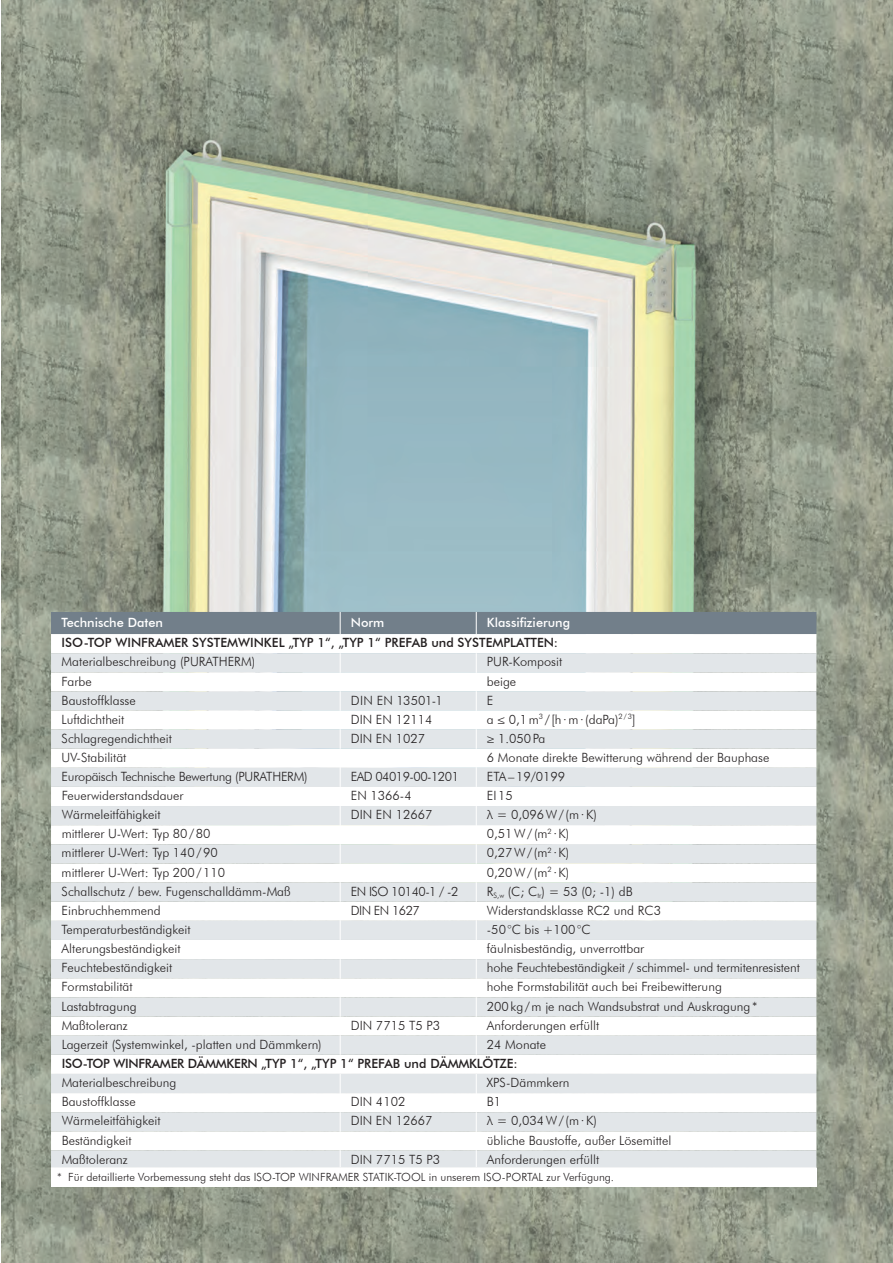
<style>
.page{position:relative;width:893px;height:1263px;background:#fff}
.page>*{position:absolute;margin:0;border:0;box-sizing:border-box;transform-origin:0 0}
.t1{font:300 12.75px "Futura BT";color:#231f20}
.t2{font:500 12.75px "Futura BT";color:#231f20}
.t3{font:500 12.75px "Futura BT";letter-spacing:-.02em;color:#231f20}
.t4{font:300 12.75px "Futura BT";letter-spacing:-.02em;color:#231f20}
.t5{font:300 12.75px "Futura BT";letter-spacing:-.04em;color:#231f20}
.t6{font:500 12.75px "Futura BT";color:#fff}
.t7{font:300 11.25px "Futura BT";color:#231f20}
.s1{font-family:"Helvetica Neue LTW1 G"}
</style>
<div class="page">
<img style="left:1px;top:0;width:892px;height:1263px">
<svg style="left:51px;top:634px;width:765px;height:19px"></svg>
<svg style="left:51px;top:653px;width:765px;height:514px;fill:#e2e6e9"></svg>
<div style="left:51px;top:1168px;width:765px;height:18px;background:#fff"></div>
<div style="left:51px;top:612px;width:765px;height:22px;background:#727f8a"></div>
<svg style="left:340px;top:653px;width:1px;height:402px"></svg>
<svg style="left:476px;top:653px;width:1px;height:402px"></svg>
<svg style="left:340px;top:1074px;width:1px;height:93px"></svg>
<svg style="left:476px;top:1074px;width:1px;height:93px"></svg>
<hr style="left:51px;top:1167px;width:289px;height:1px;background:#fff">
<hr style="left:340px;top:1167px;width:136px;height:1px;background:#fff">
<hr style="left:476px;top:1167px;width:340px;height:1px;background:#fff">
<p class="t6" style="left:62px;top:614px;width:103px">Technische Daten</p>
<p class="t6" style="left:351px;top:614px;width:35px">Norm</p>
<p class="t6" style="left:487px;top:614px;width:85px">Klassifizierung</p>
<p class="t2" style="left:62px;top:635px;width:498px">ISO-TOP WINFRAMER SYSTEMWINKEL „TYP 1“, „TYP 1“ PREFAB und SYSTEMPLATTEN:</p>
<p class="t1" style="left:62px;top:654px;width:195px">Materialbeschreibung (PURATHERM)</p>
<p class="t1" style="left:487px;top:654px;width:77px">PUR-Komposit</p>
<p class="t1" style="left:62px;top:673px;width:32px">Farbe</p>
<p class="t1" style="left:487px;top:673px;width:31px">beige</p>
<p class="t1" style="left:62px;top:692px;width:76px">Baustoffklasse</p>
<p class="t1" style="left:351px;top:692px;width:94px">DIN EN 13501-1</p>
<p class="t1" style="left:487px;top:692px;width:8px">E</p>
<p class="t1" style="left:62px;top:711px;width:64px">Luftdichtheit</p>
<p class="t1" style="left:351px;top:711px;width:83px">DIN EN 12114</p>
<p class="t1" style="left:487px;top:711px;width:150px">a <span class="s1">≤</span> 0,1m<sup>3</sup> / [h·m·(daPa)<sup>2/3</sup>]</p>
<p class="t1" style="left:62px;top:730px;width:112px">Schlagregendichtheit</p>
<p class="t1" style="left:351px;top:730px;width:76px">DIN EN 1027</p>
<p class="t1" style="left:487px;top:730px;width:60px"><span class="s1">≥</span> 1.050Pa</p>
<p class="t1" style="left:62px;top:749px;width:66px">UV-Stabilität</p>
<p class="t1" style="left:487px;top:749px;width:284px">6 Monate direkte Bewitterung während der Bauphase</p>
<p class="t4" style="left:62px;top:769px;width:247px">Europäisch Technische Bewertung (PURATHERM)</p>
<p class="t5" style="left:351px;top:769px;width:110px">EAD 04019-00-1201</p>
<p class="t1" style="left:487px;top:769px;width:80px">ETA–19/0199</p>
<p class="t1" style="left:62px;top:788px;width:123px">Feuerwiderstandsdauer</p>
<p class="t1" style="left:351px;top:788px;width:62px">EN 1366-4</p>
<p class="t1" style="left:487px;top:788px;width:27px">EI15</p>
<p class="t1" style="left:62px;top:807px;width:101px">Wärmeleitfähigkeit</p>
<p class="t1" style="left:351px;top:807px;width:83px">DIN EN 12667</p>
<p class="t1" style="left:487px;top:807px;width:111px"><span class="s1">λ</span> = 0,096W/ (m·K)</p>
<p class="t1" style="left:62px;top:826px;width:150px">mittlerer U-Wert: Typ 80/80</p>
<p class="t1" style="left:487px;top:826px;width:84px">0,51W/ (m<sup>2</sup> ·K)</p>
<p class="t1" style="left:62px;top:845px;width:158px">mittlerer U-Wert: Typ 140/90</p>
<p class="t1" style="left:487px;top:845px;width:84px">0,27W/ (m<sup>2</sup> ·K)</p>
<p class="t1" style="left:62px;top:864px;width:165px">mittlerer U-Wert: Typ 200/110</p>
<p class="t1" style="left:487px;top:864px;width:84px">0,20W/ (m<sup>2</sup> ·K)</p>
<p class="t1" style="left:62px;top:883px;width:231px">Schallschutz / bew. Fugenschalldämm-Maß</p>
<p class="t5" style="left:351px;top:883px;width:109px">EN ISO 10140-1 / -2</p>
<p class="t1" style="left:487px;top:883px;width:147px">R<sub>S,w</sub> (C; C<sub>tr</sub>) = 53 (0; -1) dB</p>
<p class="t1" style="left:62px;top:902px;width:101px">Einbruchhemmend</p>
<p class="t5" style="left:351px;top:902px;width:71px">DIN EN 1627</p>
<p class="t1" style="left:487px;top:902px;width:176px">Widerstandsklasse RC2 und RC3</p>
<p class="t1" style="left:62px;top:922px;width:131px">Temperaturbeständigkeit</p>
<p class="t1" style="left:487px;top:922px;width:105px">-50°C bis +100°C</p>
<p class="t1" style="left:62px;top:941px;width:120px">Alterungsbeständigkeit</p>
<p class="t1" style="left:487px;top:941px;width:159px">fäulnisbeständig, unverrottbar</p>
<p class="t1" style="left:62px;top:960px;width:112px">Feuchtebeständigkeit</p>
<p class="t1" style="left:487px;top:960px;width:314px">hohe Feuchtebeständigkeit / schimmel- und termitenresistent</p>
<p class="t1" style="left:62px;top:979px;width:72px">Formstabilität</p>
<p class="t1" style="left:487px;top:979px;width:236px">hohe Formstabilität auch bei Freibewitterung</p>
<p class="t1" style="left:62px;top:998px;width:77px">Lastabtragung</p>
<p class="t1" style="left:487px;top:998px;width:272px">200kg/m je nach Wandsubstrat und Auskragung*</p>
<p class="t1" style="left:62px;top:1017px;width:68px">Maßtoleranz</p>
<p class="t1" style="left:351px;top:1017px;width:91px">DIN 7715 T5 P3</p>
<p class="t1" style="left:487px;top:1017px;width:114px">Anforderungen erfüllt</p>
<p class="t1" style="left:62px;top:1036px;width:262px">Lagerzeit (Systemwinkel, -platten und Dämmkern)</p>
<p class="t1" style="left:487px;top:1036px;width:61px">24 Monate</p>
<p class="t3" style="left:62px;top:1056px;width:457px">ISO-TOP WINFRAMER DÄMMKERN „TYP 1“, „TYP 1“ PREFAB und DÄMMKLÖTZE:</p>
<p class="t1" style="left:62px;top:1075px;width:116px">Materialbeschreibung</p>
<p class="t1" style="left:487px;top:1075px;width:84px">XPS-Dämmkern</p>
<p class="t1" style="left:62px;top:1094px;width:76px">Baustoffklasse</p>
<p class="t1" style="left:351px;top:1094px;width:56px">DIN 4102</p>
<p class="t1" style="left:487px;top:1094px;width:16px">B1</p>
<p class="t1" style="left:62px;top:1113px;width:101px">Wärmeleitfähigkeit</p>
<p class="t1" style="left:351px;top:1113px;width:83px">DIN EN 12667</p>
<p class="t1" style="left:487px;top:1113px;width:111px"><span class="s1">λ</span> = 0,034W/ (m·K)</p>
<p class="t1" style="left:62px;top:1132px;width:71px">Beständigkeit</p>
<p class="t1" style="left:487px;top:1132px;width:186px">übliche Baustoffe, außer Lösemittel</p>
<p class="t1" style="left:62px;top:1151px;width:68px">Maßtoleranz</p>
<p class="t1" style="left:351px;top:1151px;width:91px">DIN 7715 T5 P3</p>
<p class="t1" style="left:487px;top:1151px;width:114px">Anforderungen erfüllt</p>
<p class="t7" style="left:57px;top:1170px;width:558px">* Für detaillierte Vorbemessung steht das ISO-TOP WINFRAMER STATIK-TOOL in unserem ISO-PORTAL zur Verfügung.</p>
</div>
